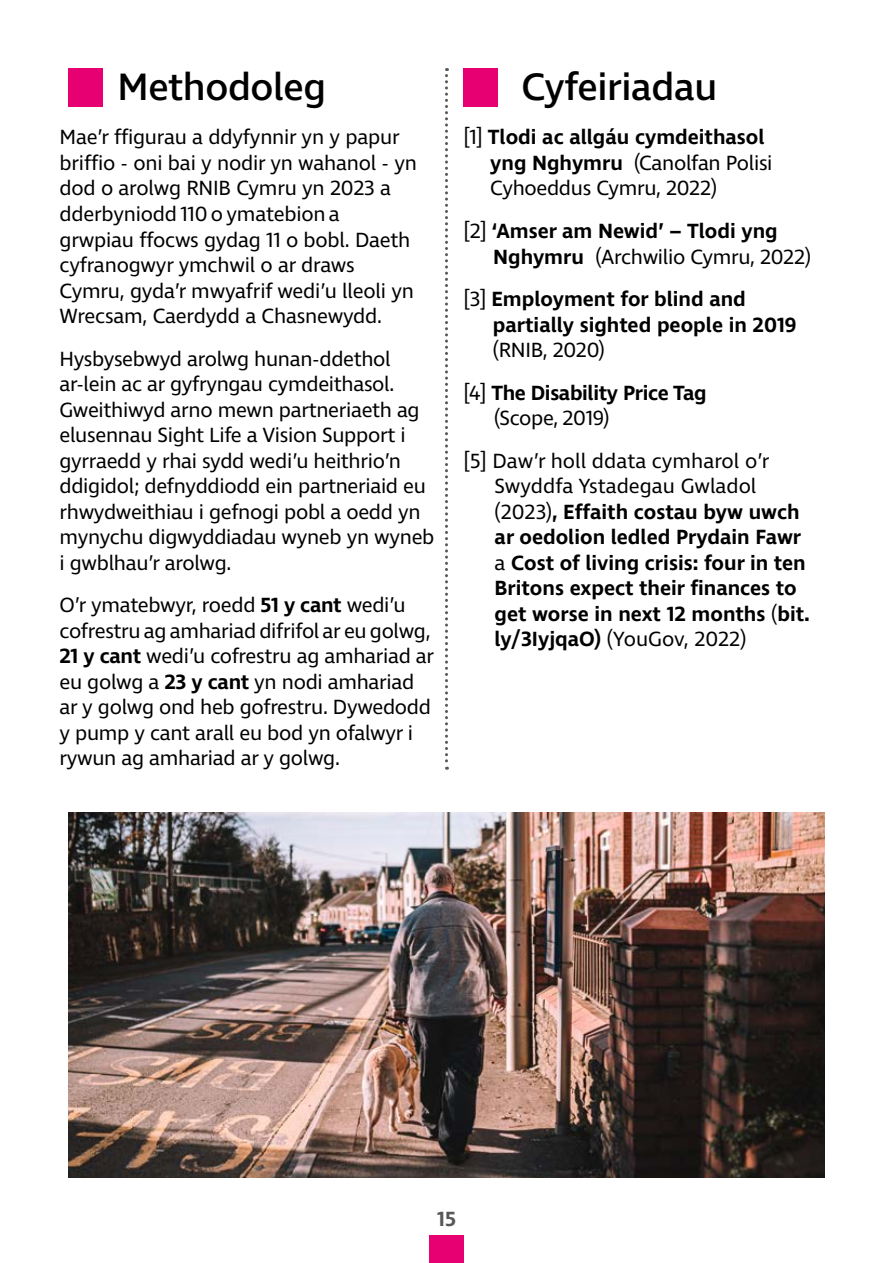
<style>
.page{position:relative;width:893px;height:1263px;background:#fff}
.page>*{position:absolute;margin:0;border:0;box-sizing:border-box;transform-origin:0 0}
.t1{font:500 39px "Ingra";letter-spacing:-.01em;color:#000}
.P___Body_14_17pt{font:21px/25.5px "Ingra";letter-spacing:-.015em;color:#000}
.P___Body_14_17pt-2{font:600 21px/25.5px "Ingra";color:#000}
.t2{font:600 21px "Ingra";color:#575756}
.s1{font-weight:600}
.s2{font-weight:400}
</style>
<div class="page">
<img style="left:68px;top:812px;width:757px;height:366px">
<div style="left:68px;top:68px;width:34px;height:39px;background:#e60071"></div>
<div style="left:463px;top:68px;width:35px;height:39px;background:#e60071"></div>
<div style="left:429px;top:1235px;width:35px;height:28px;background:#e60071"></div>
<svg style="left:445px;top:68px;width:3px;height:702px"></svg>
<h2 class="t1" style="left:118px;top:63px;width:210px">Methodoleg</h2>
<p class="P___Body_14_17pt" style="left:60px;top:126px;width:359px">Mae’r ffigurau a ddyfynnir yn y papur briffio - oni bai y nodir yn wahanol - yn dod o arolwg RNIB Cymru yn 2023 a dderbyniodd 110 o ymatebion a grwpiau ffocws gydag 11 o bobl. Daeth cyfranogwyr ymchwil o ar draws Cymru, gyda’r mwyafrif wedi’u lleoli yn Wrecsam, Caerdydd a Chasnewydd.</p>
<p class="P___Body_14_17pt" style="left:60px;top:347px;width:376px">Hysbysebwyd arolwg hunan-ddethol ar-lein ac ar gyfryngau cymdeithasol.<br>Gweithiwyd arno mewn partneriaeth ag elusennau Sight Life a Vision Support i gyrraedd y rhai sydd wedi’u heithrio’n ddigidol; defnyddiodd ein partneriaid eu rhwydweithiau i gefnogi pobl a oedd yn mynychu digwyddiadau wyneb yn wyneb i gwblhau’r arolwg.</p>
<p class="P___Body_14_17pt" style="left:60px;top:593px;width:376px">O’r ymatebwyr, roedd <span class="s1">51 y cant</span> wedi’u cofrestru ag amhariad difrifol ar eu golwg, <span class="s1">21 y cant</span> wedi’u cofrestru ag amhariad ar eu golwg a <span class="s1">23 y cant</span> yn nodi amhariad ar y golwg ond heb gofrestru. Dywedodd y pump y cant arall eu bod yn ofalwyr i rywun ag amhariad ar y golwg.</p>
<h2 class="t1" style="left:522px;top:63px;width:197px">Cyfeiriadau</h2>
<p class="P___Body_14_17pt" style="left:490px;top:126px;width:284px;text-indent:-27px">[1] <span class="s1">Tlodi ac allgáu cymdeithasol yng Nghymru</span> (Canolfan Polisi<br>Cyhoeddus Cymru, 2022)</p>
<p class="P___Body_14_17pt-2" style="left:493px;top:219px;width:319px;text-indent:-30px"><span class="s2">[2]</span> ‘Amser am Newid’ – Tlodi yng<br>Nghymru <span class="s2">(Archwilio Cymru, 2022)</span></p>
<p class="P___Body_14_17pt-2" style="left:493px;top:287px;width:305px;text-indent:-29px"><span class="s2">[3]</span> Employment for blind and partially sighted people in 2019 <span class="s2">(RNIB, 2020)</span></p>
<p class="P___Body_14_17pt-2" style="left:494px;top:381px;width:214px;text-indent:-31px"><span class="s2">[4]</span> The Disability Price Tag <span class="s2">(Scope, 2019)</span></p>
<p class="P___Body_14_17pt-2" style="left:495px;top:449px;width:317px;text-indent:-31px"><span class="s2">[5] Daw’r holl ddata cymharol o’r<br>Swyddfa Ystadegau Gwladol (2023)</span>, Effaith costau byw uwch ar oedolion ledled Prydain Fawr <span class="s2">a</span> Cost of living crisis: four in ten<br>Britons expect their finances to get worse in next 12 months <span class="s2">(</span>bit. ly/3IyjqaO) <span class="s2">(YouGov, 2022)</span></p>
<p class="t2" style="left:437px;top:1206px;width:20px">15</p>
</div>
